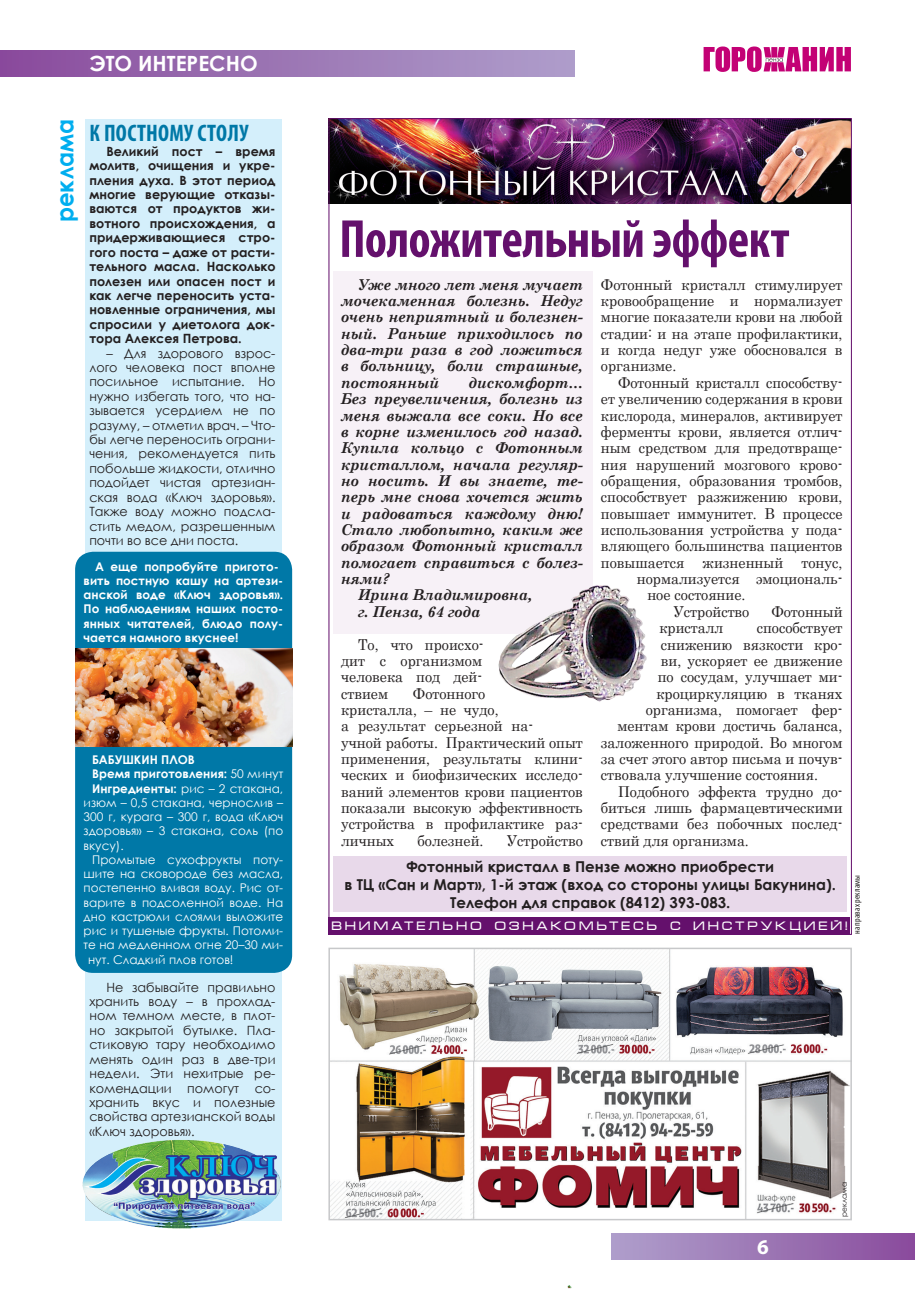
<style>
.page{position:relative;width:915px;height:1306px;background:#fff}
.page>*{position:absolute;margin:0;border:0;box-sizing:border-box;transform-origin:0 0}
.t1{font:700 condensed 54px "Myriad Pro";letter-spacing:-.01em;color:#64106c;scale:.95 1}
.t2{font:700 condensed 24px "Myriad Pro";letter-spacing:.01em;color:#0078a7;scale:.95 1}
.t3{font:700 24px "Century Gothic";letter-spacing:.005em;color:#00aeef;scale:.95 1}
.t4{font:700 21px "Century Gothic";color:#fff}
.t5{font:700 21px "Myriad Pro";color:#fff}
.t6{font:15px/16.4px "Century";color:#231f20;text-align:justify;scale:.95 1}
.t7{font:italic 700 15px/16.4px "Century Schoolbook";color:#231f20;text-align:justify;scale:.95 1}
.t8{font:700 15px/18px "Century Gothic";color:#231f20;text-align:center}
.t9{font:12.75px/14.4px "Century Gothic";color:#231f20;text-align:justify}
.t10{font:700 12.75px/14.4px "Century Gothic";color:#231f20;text-align:justify}
.t11{font:12.3px "Micra";letter-spacing:.18em;color:#fff}
.t12{font:12px "Century Gothic";color:#fff}
.t13{font:700 12px/14.2px "Century Gothic";color:#fff}
.t14{font:condensed 9px "Myriad Pro";letter-spacing:.02em;color:#231f20}
.t15{font:7.5px "Century Gothic";color:#231f20}
.s1{font-weight:400}
.s2{font-weight:700}
</style>
<div class="page">
<svg style="left:703px;top:46px;width:147px;height:26px"></svg>
<div style="left:333px;top:271px;width:260px;height:363px;background:#f7f1f7"></div>
<div style="left:328px;top:916px;width:522px;height:18px;background:#64106c"></div>
<img style="left:330px;top:120px;width:519px;height:84px">
<div style="left:0;top:51px;width:574px;height:25px;background:linear-gradient(to right,#894b9c,#af9fcb)"></div>
<svg style="left:914px;top:1233px;width:1px;height:26px"></svg>
<div style="left:333px;top:856px;width:513px;height:56px;background:#e8d9ea"></div>
<div style="left:85px;top:119px;width:196px;height:1101px;background:#d4effb"></div>
<div style="left:611px;top:1233px;width:303px;height:26px;background:linear-gradient(to right,#afa0cc,#8a4c9d)"></div>
<img style="left:82px;top:1136px;width:200px;height:93px">
<div style="left:75px;top:551px;width:217px;height:421px;background:#0078a7;border-radius:18px"></div>
<img style="left:498px;top:585px;width:149px;height:117px">
<img style="left:75px;top:648px;width:217px;height:98px">
<img style="left:331px;top:950px;width:517px;height:267px">
<div style="left:328px;top:947px;width:523px;height:273px;border:2px solid #c7c8ca"></div>
<h3 class="t4" style="left:89px;top:48px;width:170px">ЭТО ИНТЕРЕСНО</h3>
<h2 class="t3" style="left:46px;top:222px;width:111px;rotate:-90deg">реклама</h2>
<h2 class="t2" style="left:90px;top:118px;width:169px">К ПОСТНОМУ СТОЛУ</h2>
<p class="t10" style="left:89px;top:143px;width:188px;text-indent:17px">Великий пост – время молитв, очищения и укре&shy;пления духа. В этот период многие верующие отказы&shy;ваются от продуктов жи&shy;вотного происхождения, а придерживающиеся стро&shy;гого поста – даже от расти&shy;тельного масла. Насколько полезен или опасен пост и как легче переносить уста&shy;новленные ограничения, мы спросили у диетолога док&shy;тора Алексея Петрова.</p>
<p class="t9" style="left:89px;top:345px;width:188px;text-indent:17px">– Для здорового взрос&shy;лого человека пост вполне посильное испытание. Но нужно избегать того, что на&shy;зывается усердием не по разуму, – отметил врач. – Что&shy;бы легче переносить ограни&shy;чения, рекомендуется пить побольше жидкости, отлично подойдет чистая артезиан&shy;ская вода «Ключ здоровья».<br>Также воду можно подсла&shy;стить медом, разрешенным почти во все дни поста.</p>
<p class="t13" style="left:84px;top:558px;width:201px;text-indent:12px">А еще попробуйте пригото&shy;вить постную кашу на артези&shy;анской воде «Ключ здоровья».<br>По наблюдениям наших посто&shy;янных читателей, блюдо полу&shy;чается намного вкуснее!</p>
<p class="t13" style="left:92px;top:752px;width:104px">БАБУШКИН ПЛОВ</p>
<p class="t13" style="left:92px;top:766px;width:192px">Время приготовления: <span class="s1">50 минут</span></p>
<p class="t12" style="left:92px;top:780px;width:192px"><span class="s2">Ингредиенты:</span> рис – 2 стакана,</p>
<p class="t12" style="left:84px;top:794px;width:201px">изюм – 0,5 стакана, чернослив –</p>
<p class="t12" style="left:84px;top:808px;width:201px">300 г, курага – 300 г, вода «Ключ</p>
<p class="t12" style="left:84px;top:822px;width:201px">здоровья» – 3 стакана, соль (по</p>
<p class="t12" style="left:84px;top:837px;width:42px">вкусу).</p>
<p class="t12" style="left:92px;top:851px;width:192px">Промытые сухофрукты поту-</p>
<p class="t12" style="left:84px;top:865px;width:201px">шите на сковороде без масла,</p>
<p class="t12" style="left:84px;top:879px;width:201px">постепенно вливая воду. Рис от-</p>
<p class="t12" style="left:84px;top:893px;width:201px">варите в подсоленной воде. На</p>
<p class="t12" style="left:84px;top:908px;width:201px">дно кастрюли слоями выложите</p>
<p class="t12" style="left:84px;top:922px;width:201px">рис и тушеные фрукты. Потоми-</p>
<p class="t12" style="left:84px;top:936px;width:201px">те на медленном огне 20–30 ми-</p>
<p class="t12" style="left:88px;top:950px;width:147px">нут. Сладкий плов готов!</p>
<p class="t9" style="left:89px;top:979px;width:188px;text-indent:17px">Не забывайте правильно хранить воду – в прохлад&shy;ном темном месте, в плот&shy;но закрытой бутылке. Пла&shy;стиковую тару необходимо менять один раз в две-три недели. Эти нехитрые ре&shy;комендации помогут со&shy;хранить вкус и полезные свойства артезианской воды «Ключ здоровья».</p>
<h1 class="t1" style="left:339px;top:205px;width:475px">Положительный эффект</h1>
<p class="t7" style="left:341px;top:275px;width:256px;text-indent:17px">Уже много лет меня мучает мочекаменная болезнь. Недуг очень неприятный и болезнен&shy;ный. Раньше приходилось по два-три раза в год ложиться в больницу, боли страшные, постоянный</p>
<p class="t7" style="left:468px;top:373px;width:121px">дискомфорт…</p>
<p class="t7" style="left:341px;top:390px;width:256px">Без преувеличения, болезнь из</p>
<p class="t7" style="left:341px;top:406px;width:256px">меня выжала все соки. Но все</p>
<p class="t7" style="left:341px;top:422px;width:256px">в корне изменилось год назад.</p>
<p class="t7" style="left:341px;top:439px;width:256px">Купила кольцо с Фотонным</p>
<p class="t7" style="left:341px;top:455px;width:256px">кристаллом, начала регуляр-</p>
<p class="t7" style="left:341px;top:471px;width:256px">но носить. И вы знаете, те-</p>
<p class="t7" style="left:341px;top:488px;width:256px">перь мне снова хочется жить</p>
<p class="t7" style="left:341px;top:504px;width:256px">и радоваться каждому дню!</p>
<p class="t7" style="left:341px;top:520px;width:256px">Стало любопытно, каким же</p>
<p class="t7" style="left:341px;top:537px;width:256px">образом Фотонный кристалл</p>
<p class="t7" style="left:341px;top:553px;width:256px">помогает справиться с болез-</p>
<p class="t7" style="left:341px;top:570px;width:52px">нями?</p>
<p class="t7" style="left:358px;top:586px;width:185px">Ирина Владимировна,</p>
<p class="t7" style="left:358px;top:602px;width:130px">г. Пенза, 64 года</p>
<p class="t6" style="left:341px;top:634px;width:152px;text-indent:17px">То, что происхо&shy;дит с организмом человека под дей&shy;ствием</p>
<p class="t6" style="left:341px;top:683px;width:256px;text-align:left;text-indent:72px">Фотонного<br>кристалла, – не чудо,<br>а результат серьезной на-<br>учной работы. Практический опыт применения, результаты клини&shy;ческих и биофизических исследо&shy;ваний элементов крови пациентов показали высокую эффективность устройства в профилактике раз&shy;личных</p>
<p class="t6" style="left:417px;top:831px;width:71px">болезней.</p>
<p class="t6" style="left:506px;top:831px;width:81px">Устройство</p>
<p class="t6" style="left:600px;top:275px;width:256px">Фотонный кристалл стимулирует кровообращение и нормализует многие показатели крови на любой стадии: и на этапе профилактики, и когда недуг уже обосновался в организме.</p>
<p class="t6" style="left:617px;top:373px;width:238px">Фотонный кристалл способству-</p>
<p class="t6" style="left:600px;top:389px;width:256px">ет увеличению содержания в крови</p>
<p class="t6" style="left:600px;top:405px;width:256px">кислорода, минералов, активирует</p>
<p class="t6" style="left:600px;top:422px;width:256px">ферменты крови, является отлич-</p>
<p class="t6" style="left:600px;top:438px;width:256px">ным средством для предотвраще-</p>
<p class="t6" style="left:600px;top:455px;width:256px">ния нарушений мозгового крово-</p>
<p class="t6" style="left:600px;top:471px;width:256px">обращения, образования тромбов,</p>
<p class="t6" style="left:600px;top:487px;width:256px">способствует разжижению крови,</p>
<p class="t6" style="left:600px;top:504px;width:256px">повышает иммунитет. В процессе</p>
<p class="t6" style="left:600px;top:520px;width:256px">использования устройства у пода-</p>
<p class="t6" style="left:600px;top:536px;width:256px">вляющего большинства пациентов</p>
<p class="t6" style="left:600px;top:553px;width:256px">повышается жизненный тонус,</p>
<p class="t6" style="left:636px;top:569px;width:218px">нормализуется эмоциональ-</p>
<p class="t6" style="left:647px;top:585px;width:105px">ное состояние.</p>
<p class="t6" style="left:673px;top:602px;width:81px">Устройство</p>
<p class="t6" style="left:771px;top:602px;width:76px">Фотонный</p>
<p class="t6" style="left:659px;top:618px;width:69px">кристалл</p>
<p class="t6" style="left:756px;top:618px;width:92px">способствует</p>
<p class="t6" style="left:660px;top:634px;width:193px">снижению вязкости кро-</p>
<p class="t6" style="left:660px;top:651px;width:193px">ви, ускоряет ее движение</p>
<p class="t6" style="left:657px;top:667px;width:196px">по сосудам, улучшает ми-</p>
<p class="t6" style="left:656px;top:683px;width:197px">кроциркуляцию в тканях</p>
<p class="t6" style="left:645px;top:700px;width:208px">организма, помогает фер-</p>
<p class="t6" style="left:617px;top:716px;width:238px">ментам крови достичь баланса,</p>
<p class="t6" style="left:600px;top:732px;width:256px">заложенного природой. Во многом</p>
<p class="t6" style="left:600px;top:749px;width:256px">за счет этого автор письма и почув-</p>
<p class="t6" style="left:600px;top:765px;width:230px">ствовала улучшение состояния.</p>
<p class="t6" style="left:617px;top:782px;width:238px">Подобного эффекта трудно до-</p>
<p class="t6" style="left:600px;top:798px;width:256px">биться лишь фармацевтическими</p>
<p class="t6" style="left:600px;top:814px;width:256px">средствами без побочных послед-</p>
<p class="t6" style="left:600px;top:831px;width:157px">ствий для организма.</p>
<p class="t8" style="left:344px;top:856px;width:493px">Фотонный кристалл в Пензе можно приобрести<br>в ТЦ «Сан и Март», 1-й этаж (вход со стороны улицы Бакунина).<br>Телефон для справок (8412) 393-083.</p>
<p class="t11" style="left:331px;top:919px;width:517px">ВНИМАТЕЛЬНО ОЗНАКОМЬТЕСЬ С ИНСТРУКЦИЕЙ!</p>
<p class="t14" style="left:851px;top:934px;width:61px;rotate:-90deg">на правах рекламы</p>
<h3 class="t5" style="left:757px;top:1233px;width:13px">6</h3>
<p class="t15" style="left:838px;top:1216px;width:36px;rotate:-90deg">реклама</p>
</div>
